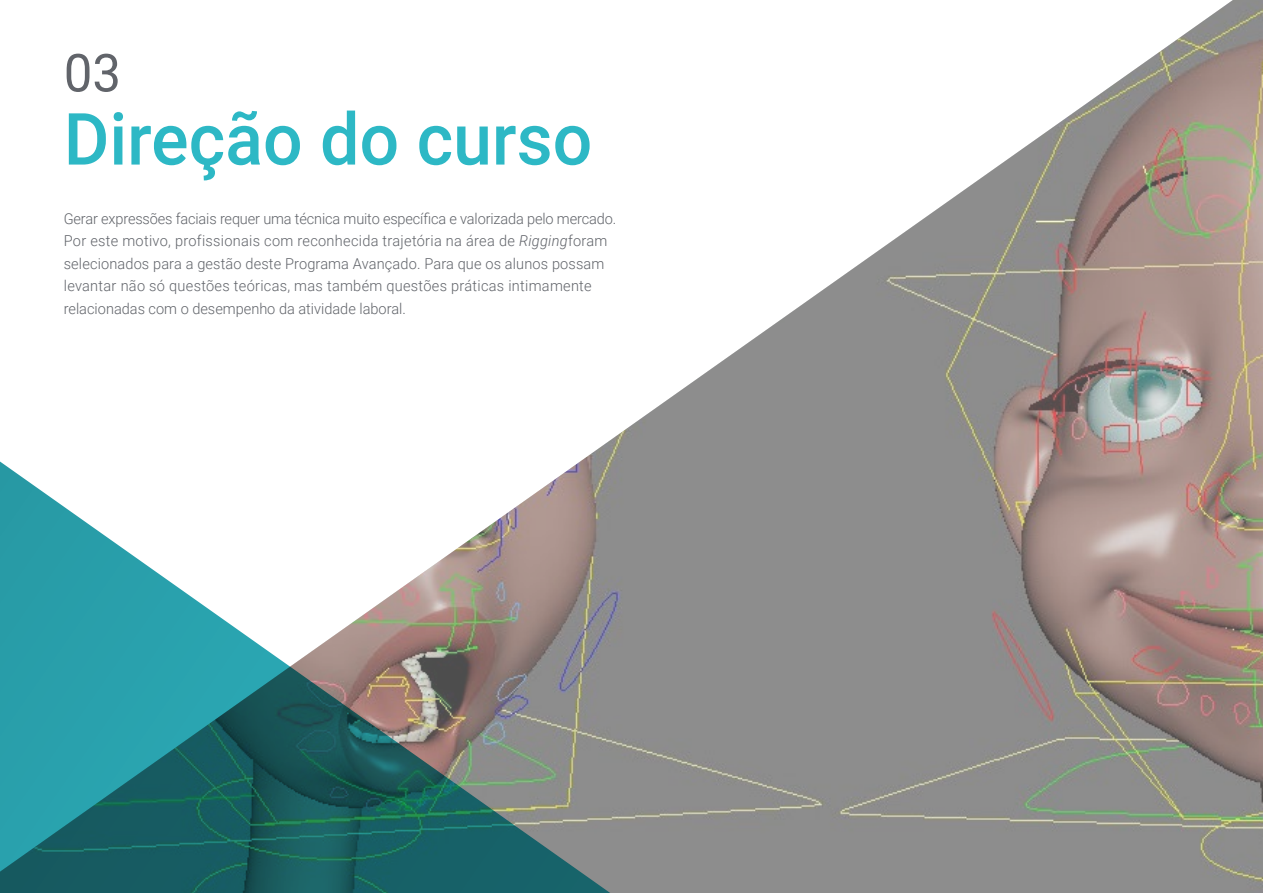
<style>
.page{position:relative;width:1263px;height:893px;background:#fff}
.page>*{position:absolute;margin:0;border:0;box-sizing:border-box;transform-origin:0 0}
.t1{font:500 72px "Roboto";color:#2db8c5}
.t2{font:52.5px "Roboto";color:#61646a}
.t3{font:300 15px/22.5px "Roboto";letter-spacing:.01em;color:#61646a}
.s1{font-style:italic}
</style>
<div class="page">
<img style="left:602px;top:0;width:661px;height:893px">
<svg style="left:0;top:446px;width:640px;height:447px"></svg>
<h2 class="t2" style="left:64px;top:36px;width:59px">03</h2>
<h1 class="t1" style="left:64px;top:89px;width:530px">Direção do curso</h1>
<p class="t3" style="left:64px;top:207px;width:554px">Gerar expressões faciais requer uma técnica muito específica e valorizada pelo mercado.<br>Por este motivo, profissionais com reconhecida trajetória na área de <span class="s1">Rigging</span>foram selecionados para a gestão deste Programa Avançado. Para que os alunos possam levantar não só questões teóricas, mas também questões práticas intimamente relacionadas com o desempenho da atividade laboral.</p>
</div>
